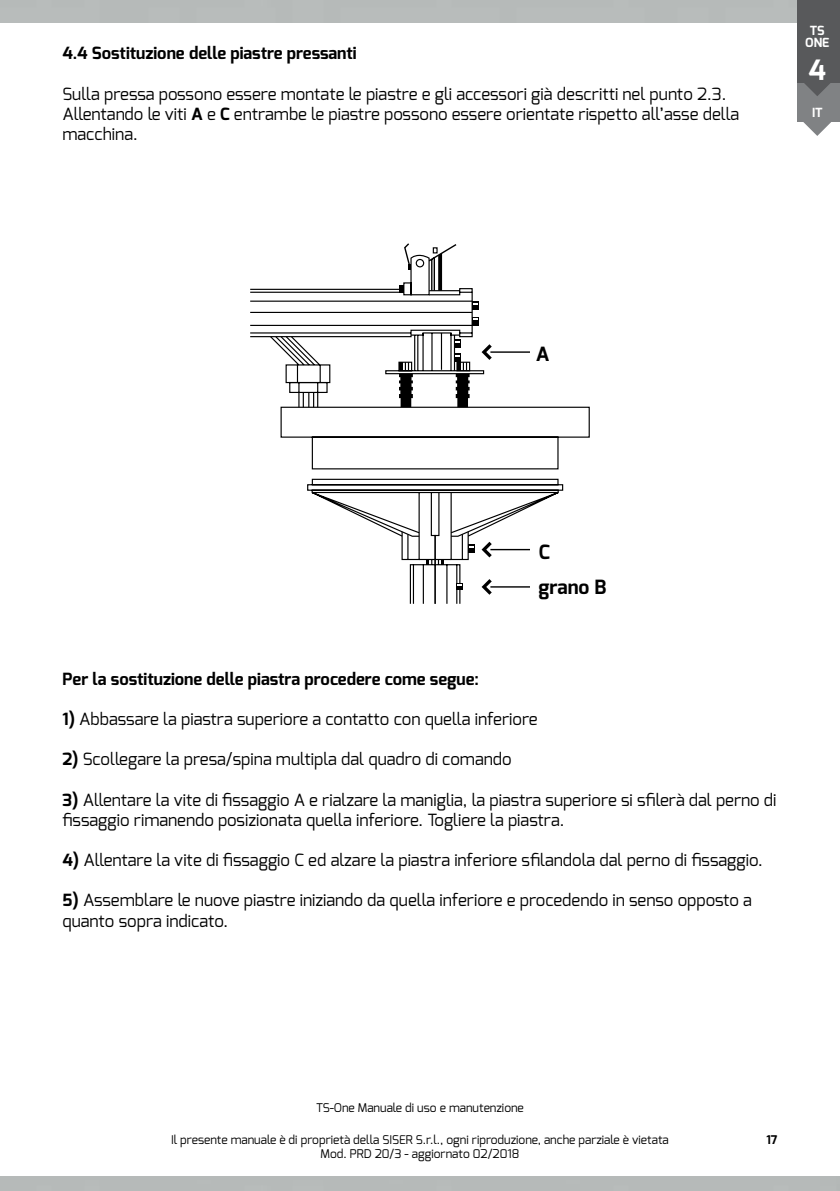
<style>
.page{position:relative;width:840px;height:1191px;background:#fff}
.page>*{position:absolute;margin:0;border:0;box-sizing:border-box;transform-origin:0 0}
.t1{font:700 28px "Exo";color:#fff}
.t2{font:700 19.6px/34.8px "Exo";color:#000}
.t3{font:16.8px/20.2px "Exo";color:#000}
.t4{font:700 16.8px "Exo";color:#000}
.t5{font:700 12.6px/11.2px "Exo";color:#fff;text-align:center}
.t6{font:12px/14.4px "Exo";color:#000;text-align:center}
.t7{font:700 12px "Exo";color:#000}
.s1{font-weight:700}
</style>
<div class="page">
<svg style="left:280px;top:406px;width:309px;height:85px"></svg>
<div style="left:797px;top:82px;width:42px;height:40px;background:#808284"></div>
<svg style="left:803px;top:122px;width:27px;height:14px"></svg>
<svg style="left:802px;top:82px;width:28px;height:14px"></svg>
<div style="left:797px;top:0;width:42px;height:82px;background:#58595b"></div>
<hr style="left:490px;top:351px;width:39px;height:2px;background:#000">
<svg style="left:250px;top:243px;width:241px;height:165px"></svg>
<svg style="left:311px;top:491px;width:248px;height:113px"></svg>
<p class="t4" style="left:62px;top:44px;width:296px">4.4 Sostituzione delle piastre pressanti</p>
<p class="t3" style="left:62px;top:84px;width:678px">Sulla pressa possono essere montate le piastre e gli accessori già descritti nel punto 2.3.<br>Allentando le viti <span class="s1">A</span> e <span class="s1">C</span> entrambe le piastre possono essere orientate rispetto all’asse della macchina.</p>
<p class="t5" style="left:804px;top:26px;width:26px">TS<br>ONE</p>
<h1 class="t1" style="left:808px;top:54px;width:19px">4</h1>
<p class="t5" style="left:811px;top:107px;width:12px">IT</p>
<p class="t2" style="left:535px;top:337px;width:15px">A</p>
<p class="t2" style="left:538px;top:536px;width:69px">C<br>grano B</p>
<p class="t4" style="left:62px;top:669px;width:418px">Per la sostituzione delle piastra procedere come segue:</p>
<p class="t3" style="left:62px;top:709px;width:476px"><span class="s1">1)</span> Abbassare la piastra superiore a contatto con quella inferiore</p>
<p class="t3" style="left:62px;top:750px;width:450px"><span class="s1">2)</span> Scollegare la presa/spina multipla dal quadro di comando</p>
<p class="t3" style="left:62px;top:789px;width:715px"><span class="s1">3)</span> Allentare la vite di fissaggio A e rialzare la maniglia, la piastra superiore si sfilerà dal perno di fissaggio rimanendo posizionata quella inferiore. Togliere la piastra.</p>
<p class="t3" style="left:62px;top:850px;width:701px"><span class="s1">4)</span> Allentare la vite di fissaggio C ed alzare la piastra inferiore sfilandola dal perno di fissaggio.</p>
<p class="t3" style="left:62px;top:891px;width:690px"><span class="s1">5)</span> Assemblare le nuove piastre iniziando da quella inferiore e procedendo in senso opposto a quanto sopra indicato.</p>
<p class="t6" style="left:316px;top:1102px;width:209px">TS-One Manuale di uso e manutenzione</p>
<p class="t6" style="left:171px;top:1133px;width:499px">Il presente manuale è di proprietà della SISER S.r.l., ogni riproduzione, anche parziale è vietata<br>Mod. PRD 20/3 - aggiornato 02/2018</p>
<p class="t7" style="left:766px;top:1133px;width:13px">17</p>
</div>
